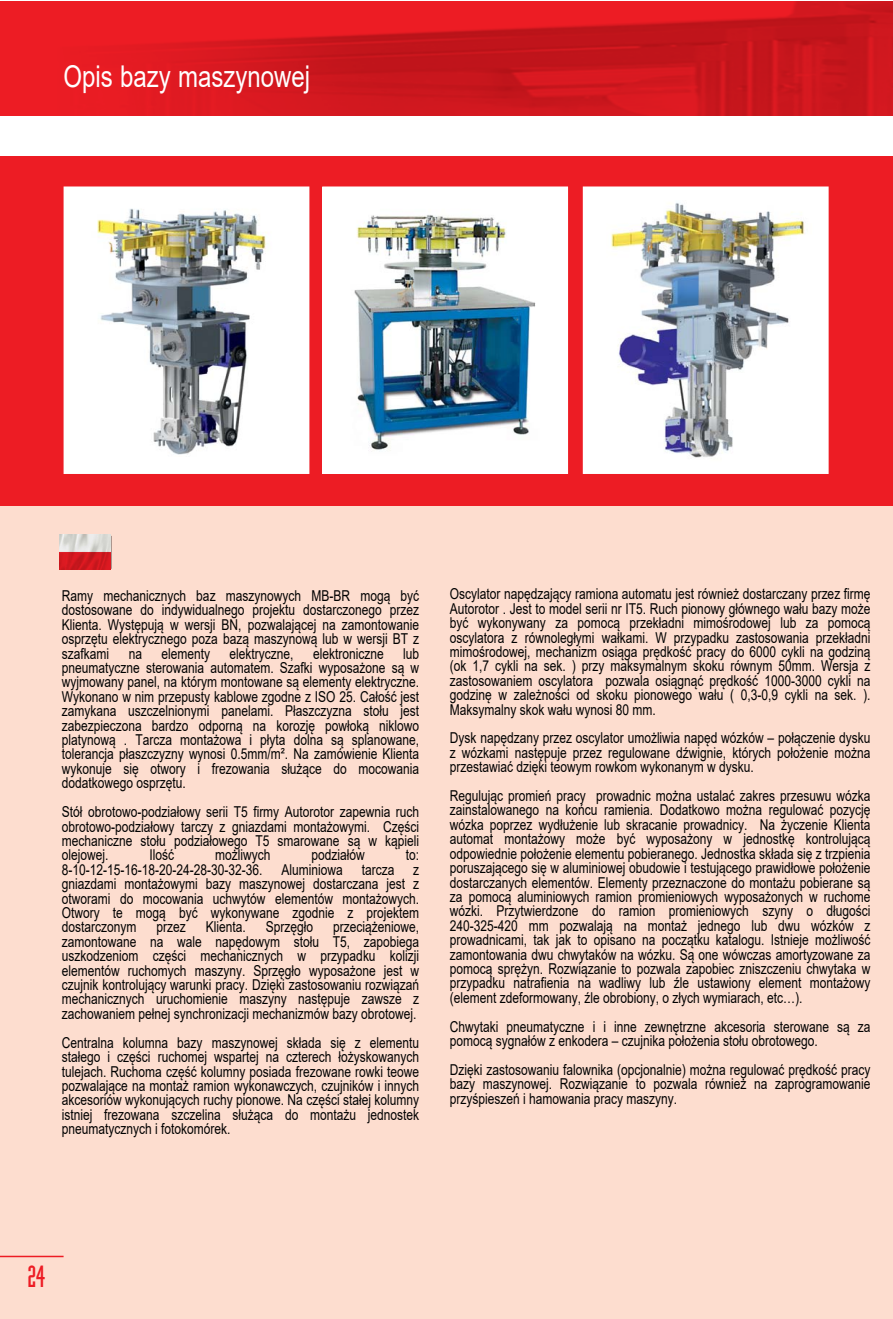
<style>
.page{position:relative;width:893px;height:1319px;background:#fff}
.page>*{position:absolute;margin:0;border:0;box-sizing:border-box;transform-origin:0 0}
.t1{font:30px "Arial";color:#fff;scale:.8 1}
.t2{font:30px "Industria Solid";color:#ed1c24}
.t3{font:15px/14.4px "Arial";color:#000;text-align:justify;scale:.8 1}
.t4{font:15px/14.4px "Arial";color:#000;text-align:justify;scale:.8 1}
</style>
<div class="page">
<div style="left:0;top:156px;width:892px;height:1162px;background:#fdddcf"></div>
<div style="left:0;top:156px;width:892px;height:349px;background:#ed1c24"></div>
<img style="left:0;top:1px;width:892px;height:114px">
<hr style="left:0;top:1255px;width:64px;height:1px;background:#ed1c24">
<div style="left:64px;top:187px;width:245px;height:286px;background:#fff"></div>
<img style="left:97px;top:208px;width:170px;height:247px">
<div style="left:64px;top:186px;width:245px;height:288px;border:2px solid #fff"></div>
<img style="left:325px;top:189px;width:240px;height:282px">
<div style="left:322px;top:186px;width:246px;height:288px;border:2px solid #fff"></div>
<div style="left:583px;top:187px;width:245px;height:286px;background:#fff"></div>
<img style="left:611px;top:202px;width:194px;height:256px">
<div style="left:583px;top:186px;width:246px;height:288px;border:2px solid #fff"></div>
<img style="left:59px;top:535px;width:52px;height:34px">
<h1 class="t1" style="left:64px;top:56px;width:310px">Opis bazy maszynowej</h1>
<p class="t4" style="left:62px;top:588px;width:448px">Ramy mechanicznych baz maszynowych MB-BR mogą być dostosowane do indywidualnego projektu dostarczonego przez Klienta. Występują w wersji BN, pozwalającej na zamontowanie osprzętu elektrycznego poza bazą maszynową lub w wersji BT z szafkami</p>
<p class="t4" style="left:62px;top:646px;width:448px;text-indent:341px">lub pneumatyczne sterowania automatem. Szafki wyposażone są w wyjmowany panel, na którym montowane są elementy elektryczne.<br>Wykonano w nim przepusty kablowe zgodne z ISO 25. Całość jest zamykana uszczelnionymi panelami. Płaszczyzna stołu jest zabezpieczona bardzo odporną na korozję powłoką niklowo platynową . Tarcza montażowa i płyta dolna są splanowane, tolerancja płaszczyzny wynosi 0.5mm/m². Na zamówienie Klienta wykonuje się otwory i frezowania służące do mocowania dodatkowego osprzętu.</p>
<p class="t4" style="left:62px;top:804px;width:448px">Stół obrotowo-podziałowy serii T5 firmy Autorotor zapewnia ruch obrotowo-podziałowy tarczy z gniazdami montażowymi. Części mechaniczne stołu podziałowego T5 smarowane są w kąpieli olejowej.</p>
<p class="t4" style="left:129px;top:646px;width:18px">na</p>
<p class="t4" style="left:161px;top:646px;width:62px">elementy</p>
<p class="t4" style="left:230px;top:646px;width:81px">elektryczne,</p>
<p class="t4" style="left:313px;top:646px;width:90px">elektroniczne</p>
<p class="t4" style="left:150px;top:847px;width:32px">Ilość</p>
<p class="t4" style="left:215px;top:847px;width:71px">możliwych</p>
<p class="t4" style="left:312px;top:847px;width:68px">podziałów</p>
<p class="t4" style="left:406px;top:847px;width:18px">to:</p>
<p class="t4" style="left:62px;top:862px;width:252px">8-10-12-15-16-18-20-24-28-30-32-36.</p>
<p class="t4" style="left:281px;top:862px;width:78px">Aluminiowa</p>
<p class="t4" style="left:362px;top:862px;width:42px">tarcza</p>
<p class="t4" style="left:62px;top:862px;width:448px;text-indent:351px">z gniazdami montażowymi bazy maszynowej dostarczana jest z otworami do mocowania uchwytów elementów montażowych.<br>Otwory te mogą być wykonywane zgodnie z projektem dostarczonym</p>
<p class="t4" style="left:157px;top:919px;width:38px">przez</p>
<p class="t4" style="left:206px;top:919px;width:51px">Klienta.</p>
<p class="t4" style="left:266px;top:919px;width:61px">Sprzęgło</p>
<p class="t4" style="left:62px;top:919px;width:448px;text-indent:271px">przeciążeniowe, zamontowane na wale napędowym stołu T5, zapobiega uszkodzeniom części mechanicznych w przypadku kolizji elementów ruchomych maszyny. Sprzęgło wyposażone jest w czujnik kontrolujący warunki pracy. Dzięki zastosowaniu rozwiązań mechanicznych uruchomienie maszyny następuje zawsze z zachowaniem pełnej synchronizacji mechanizmów bazy obrotowej.</p>
<p class="t4" style="left:62px;top:1034px;width:448px">Centralna kolumna bazy maszynowej składa się z elementu stałego i części ruchomej wspartej na czterech łożyskowanych tulejach. Ruchoma część kolumny posiada frezowane rowki teowe pozwalające na montaż ramion wykonawczych, czujników i innych akcesoriów wykonujących ruchy pionowe. Na części stałej kolumny istniej frezowana szczelina służąca do montażu jednostek pneumatycznych i fotokomórek.</p>
<p class="t3" style="left:450px;top:586px;width:527px">Oscylator napędzający ramiona automatu jest również dostarczany przez firmę Autorotor . Jest to model serii nr IT5. Ruch pionowy głównego wału bazy może być wykonywany za pomocą przekładni mimośrodowej lub za pomocą oscylatora z równoległymi wałkami. W przypadku zastosowania przekładni mimośrodowej, mechanizm osiąga prędkość pracy do 6000 cykli na godziną (ok 1,7 cykli na sek. ) przy maksymalnym skoku równym 50mm. Wersja z zastosowaniem oscylatora pozwala osiągnąć prędkość 1000-3000 cykli na godzinę w zależności od skoku pionowego wału ( 0,3-0,9 cykli na sek. ).<br>Maksymalny skok wału wynosi 80 mm.</p>
<p class="t3" style="left:450px;top:730px;width:527px">Dysk napędzany przez oscylator umożliwia napęd wózków – połączenie dysku z wózkami następuje przez regulowane dźwignie, których położenie można przestawiać dzięki teowym rowkom wykonanym w dysku.</p>
<p class="t3" style="left:450px;top:788px;width:527px">Regulując promień pracy prowadnic można ustalać zakres przesuwu wózka zainstalowanego na końcu ramienia. Dodatkowo można regulować pozycję wózka poprzez wydłużenie lub skracanie prowadnicy. Na życzenie Klienta automat montażowy może być wyposażony w jednostkę kontrolującą odpowiednie położenie elementu pobieranego. Jednostka składa się z trzpienia poruszającego się w aluminiowej obudowie i testującego prawidłowe położenie dostarczanych elementów. Elementy przeznaczone do montażu pobierane są za pomocą aluminiowych ramion promieniowych wyposażonych w ruchome wózki. Przytwierdzone do ramion promieniowych szyny o długości 240-325-420 mm pozwalają na montaż jednego lub dwu wózków z prowadnicami, tak jak to opisano na początku katalogu. Istnieje możliwość zamontowania dwu chwytaków na wózku. Są one wówczas amortyzowane za pomocą sprężyn. Rozwiązanie to pozwala zapobiec zniszczeniu chwytaka w przypadku natrafienia na wadliwy lub źle ustawiony element montażowy (element zdeformowany, źle obrobiony, o złych wymiarach, etc…).</p>
<p class="t3" style="left:450px;top:1018px;width:527px">Chwytaki pneumatyczne i i inne zewnętrzne akcesoria sterowane są za pomocą sygnałów z enkodera – czujnika położenia stołu obrotowego.</p>
<p class="t3" style="left:450px;top:1062px;width:527px">Dzięki zastosowaniu falownika (opcjonalnie) można regulować prędkość pracy bazy maszynowej. Rozwiązanie to pozwala również na zaprogramowanie przyśpieszeń i hamowania pracy maszyny.</p>
<h1 class="t2" style="left:27px;top:1265px;width:19px">24</h1>
</div>
